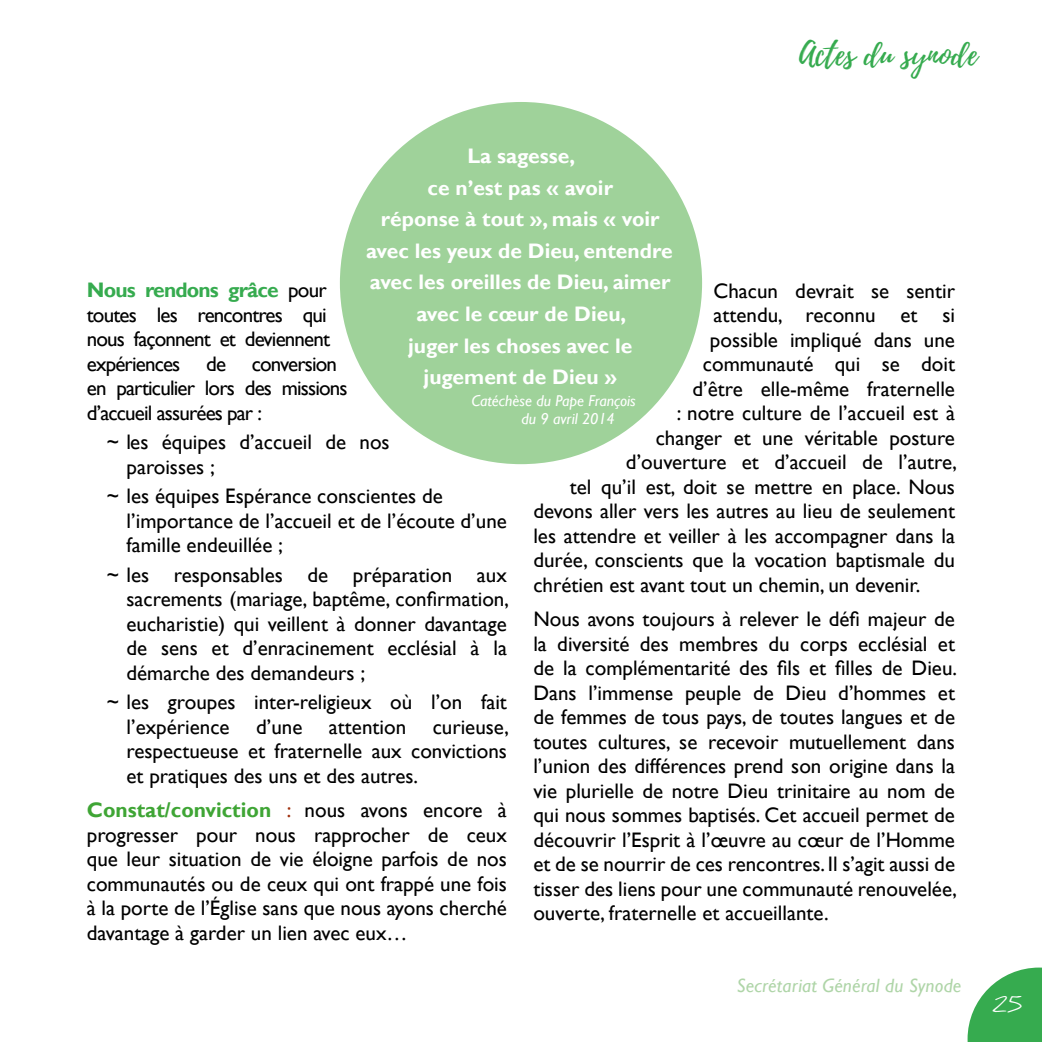
<style>
.page{position:relative;width:1042px;height:1042px;background:#fff}
.page>*{position:absolute;margin:0;border:0;box-sizing:border-box;transform-origin:0 0}
.t1{font:31.5px "Playlist Script";color:#36ab4f}
.t2{font:21px/24.5px "Gill Sans";color:#000;text-align:justify}
.t3{font:700 21px/31.5px "Gill Sans";color:#fff;text-align:center}
.t4{font:21px/24.5px "Gill Sans";letter-spacing:-.04em;color:#000}
.t5{font:21px "Daniel";color:#fff}
.t6{font:italic 19.25px "Gill Sans";letter-spacing:.01em;color:#afd5a8}
.t7{font:italic 15.75px/17.5px "Gill Sans";color:#fff}
.s1{font-weight:700;color:#36ab4f}
.s2{font-weight:700;color:#3fa535}
.s3{color:#9f300d}
</style>
<div class="page">
<svg style="left:967px;top:967px;width:75px;height:75px"></svg>
<div style="left:340px;top:102px;width:362px;height:362px;background:#9fd29a;border-radius:50%"></div>
<h1 class="t1" style="left:799px;top:32px;width:180px">Actes du synode</h1>
<p class="t3" style="left:366px;top:141px;width:308px">La sagesse,<br>ce n’est pas « avoir<br>réponse à tout », mais « voir avec les yeux de Dieu, entendre avec les oreilles de Dieu, aimer avec le cœur de Dieu,<br>juger les choses avec le jugement de Dieu »</p>
<p class="t7" style="left:521px;top:392px;width:116px;text-indent:-50px">Catéchèse du Pape François du 9 avril 2014</p>
<p class="t4" style="left:87px;top:278px;width:262px"><span class="s1">Nous rendons grâce</span> pour toutes les rencontres qui nous façonnent et deviennent expériences de conversion en particulier lors des missions d’accueil assurées par :</p>
<p class="t2" style="left:127px;top:430px;width:265px;text-indent:-20px">~ les équipes d’accueil de nos paroisses ;</p>
<p class="t2" style="left:127px;top:484px;width:382px;text-align:left;text-indent:-20px">~ les équipes Espérance conscientes de l’importance de l’accueil et de l’écoute d’une famille endeuillée ;</p>
<p class="t2" style="left:127px;top:563px;width:384px;text-indent:-20px">~ les responsables de préparation aux sacrements (mariage, baptême, confirmation, eucharistie) qui veillent à donner davantage de sens et d’enracinement ecclésial à la démarche des demandeurs ;</p>
<p class="t2" style="left:127px;top:690px;width:382px;text-indent:-20px">~ les groupes inter-religieux où l’on fait l’expérience</p>
<p class="t2" style="left:713px;top:279px;width:243px">Chacun devrait se sentir</p>
<p class="t2" style="left:713px;top:303px;width:243px">attendu, reconnu et si</p>
<p class="t2" style="left:710px;top:328px;width:246px">possible impliqué dans une</p>
<p class="t2" style="left:703px;top:352px;width:254px">communauté qui se doit</p>
<p class="t2" style="left:692px;top:377px;width:264px">d’être elle-même fraternelle</p>
<p class="t2" style="left:677px;top:401px;width:280px">: notre culture de l’accueil est à</p>
<p class="t2" style="left:656px;top:426px;width:301px">changer et une véritable posture</p>
<p class="t2" style="left:626px;top:450px;width:333px">d’ouverture et d’accueil de l’autre,</p>
<p class="t2" style="left:570px;top:475px;width:386px">tel qu’il est, doit se mettre en place. Nous</p>
<p class="t2" style="left:533px;top:499px;width:423px">devons aller vers les autres au lieu de seulement</p>
<p class="t2" style="left:533px;top:524px;width:423px">les attendre et veiller à les accompagner dans la</p>
<p class="t2" style="left:533px;top:548px;width:423px">durée, conscients que la vocation baptismale du</p>
<p class="t2" style="left:533px;top:573px;width:388px">chrétien est avant tout un chemin, un devenir.</p>
<p class="t2" style="left:533px;top:607px;width:425px">Nous avons toujours à relever le défi majeur de la diversité des membres du corps ecclésial et de la complémentarité des fils et filles de Dieu.<br>Dans l’immense peuple de Dieu d’hommes et de femmes de tous pays, de toutes langues et de toutes cultures, se recevoir mutuellement dans l’union des différences prend son origine dans la vie plurielle de notre Dieu trinitaire au nom de qui nous sommes baptisés. Cet accueil permet de découvrir l’Esprit à l’œuvre au cœur de l’Homme et de se nourrir de ces rencontres. Il s’agit aussi de tisser des liens pour une communauté renouvelée, ouverte, fraternelle et accueillante.</p>
<p class="t2" style="left:256px;top:715px;width:48px">d’une</p>
<p class="t2" style="left:329px;top:715px;width:79px">attention</p>
<p class="t2" style="left:127px;top:715px;width:384px;text-indent:306px">curieuse, respectueuse et fraternelle aux convictions et pratiques des uns et des autres.</p>
<p class="t2" style="left:87px;top:798px;width:422px"><span class="s2">Constat/conviction</span> <span class="s3">:</span> nous avons encore à progresser pour nous rapprocher de ceux que leur situation de vie éloigne parfois de nos communautés ou de ceux qui ont frappé une fois à la porte de l’Église sans que nous ayons cherché davantage à garder un lien avec eux…</p>
<p class="t6" style="left:737px;top:974px;width:226px">Secrétariat Général du Synode</p>
<p class="t5" style="left:992px;top:992px;width:32px">25</p>
</div>
